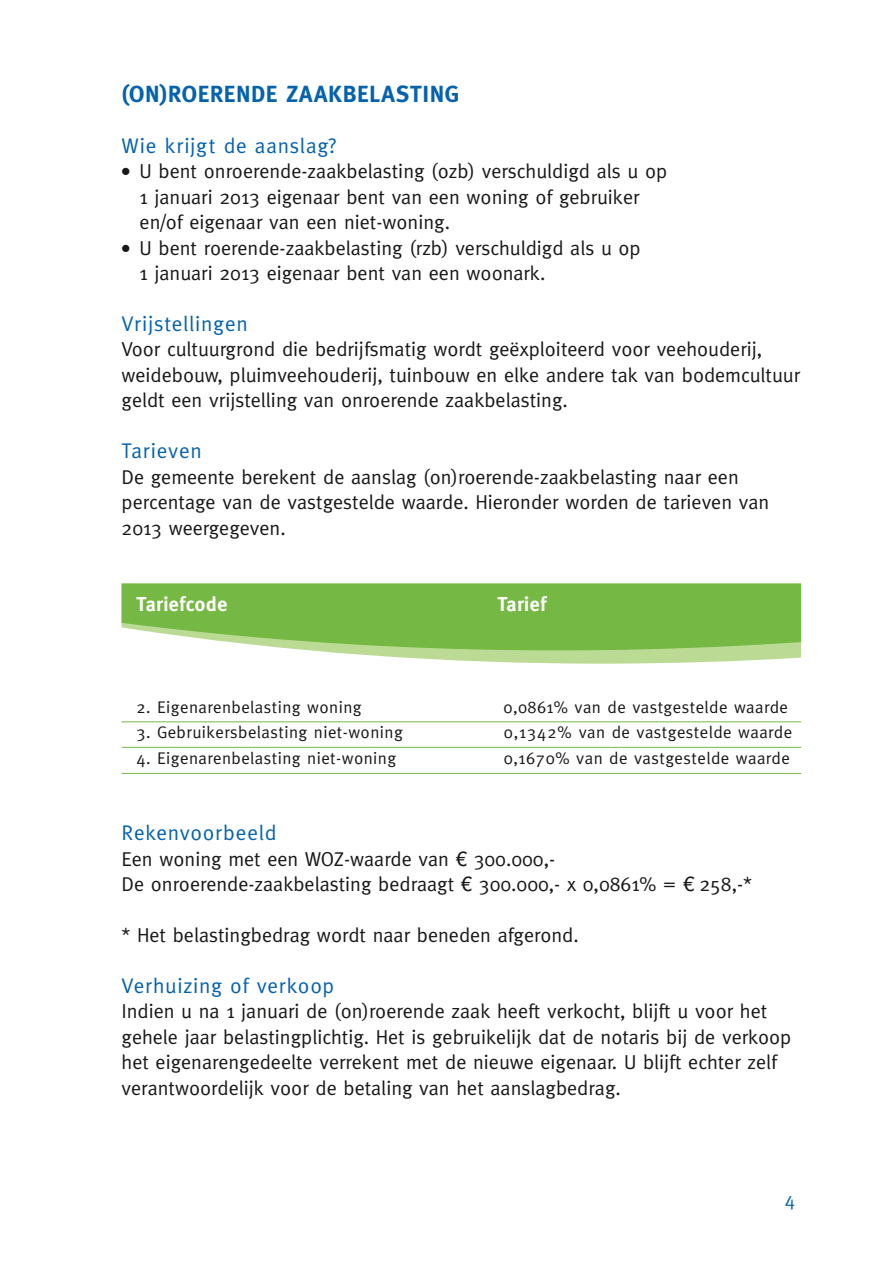
<style>
.page{position:relative;width:893px;height:1263px;background:#fff}
.page>*{position:absolute;margin:0;border:0;box-sizing:border-box;transform-origin:0 0}
.t1{font:700 23.4px "Meta";letter-spacing:.02em;color:#0562ad}
.t2{font:21.15px "Meta";letter-spacing:.035em;color:#0562ad}
.t3{font:20.1px/25.5px "Meta";color:#181917}
.t4{font:700 20.1px "Meta";letter-spacing:.025em;color:#fff}
.t5{font:19.05px "Meta";color:#0562ad}
.t6{font:16.95px "Meta";letter-spacing:.025em;color:#181917}
.s1{font-family:"Times";font-weight:700;font-size:25.5px}
.s2{font-family:"Linotype Euro Font Gto P"}
</style>
<div class="page">
<svg style="left:381px;top:656px;width:420px;height:8px;fill:#bbdb95"></svg>
<svg style="left:122px;top:583px;width:679px;height:73px;background:#86c058"></svg>
<hr style="left:122px;top:722px;width:679px;height:1px;background:#75b843">
<hr style="left:122px;top:747px;width:679px;height:1px;background:#75b843">
<hr style="left:122px;top:773px;width:679px;height:1px;background:#75b843">
<p class="t1" style="left:122px;top:84px;width:339px">(ON)ROERENDE ZAAKBELASTING</p>
<p class="t2" style="left:122px;top:138px;width:216px">Wie krijgt de aanslag?</p>
<p class="t3" style="left:140px;top:160px;width:529px;text-indent:-18px"><span class="s1">•</span> U bent onroerende-zaakbelasting (ozb) verschuldigd als u op<br>1 januari 2013 eigenaar bent van een woning of gebruiker en/of eigenaar van een niet-woning.</p>
<p class="t3" style="left:140px;top:236px;width:503px;text-indent:-18px"><span class="s1">•</span> U bent roerende-zaakbelasting (rzb) verschuldigd als u op<br>1 januari 2013 eigenaar bent van een woonark.</p>
<p class="t2" style="left:122px;top:316px;width:128px">Vrijstellingen</p>
<p class="t3" style="left:122px;top:338px;width:680px">Voor cultuurgrond die bedrijfsmatig wordt geëxploiteerd voor veehouderij, weidebouw, pluimveehouderij, tuinbouw en elke andere tak van bodemcultuur geldt een vrijstelling van onroerende zaakbelasting.</p>
<p class="t2" style="left:122px;top:443px;width:82px">Tarieven</p>
<p class="t3" style="left:122px;top:465px;width:649px">De gemeente berekent de aanslag (on)roerende-zaakbelasting naar een percentage van de vastgestelde waarde. Hieronder worden de tarieven van<br>2013 weergegeven.</p>
<p class="t4" style="left:137px;top:596px;width:93px">Tariefcode</p>
<p class="t4" style="left:497px;top:596px;width:50px">Tarief</p>
<p class="t6" style="left:137px;top:701px;width:227px">2. Eigenarenbelasting woning</p>
<p class="t6" style="left:504px;top:701px;width:286px">0,0861% van de vastgestelde waarde</p>
<p class="t6" style="left:137px;top:726px;width:268px">3. Gebruikersbelasting niet-woning</p>
<p class="t6" style="left:504px;top:726px;width:290px">0,1342% van de vastgestelde waarde</p>
<p class="t6" style="left:137px;top:752px;width:261px">4. Eigenarenbelasting niet-woning</p>
<p class="t6" style="left:504px;top:752px;width:288px">0,1670% van de vastgestelde waarde</p>
<p class="t2" style="left:122px;top:825px;width:156px">Rekenvoorbeeld</p>
<p class="t3" style="left:122px;top:847px;width:632px">Een woning met een WOZ-waarde van <span class="s2">E</span> 300.000,-<br>De onroerende-zaakbelasting bedraagt <span class="s2">E</span> 300.000,- x 0,0861% = <span class="s2">E</span> 258,-*</p>
<p class="t3" style="left:122px;top:924px;width:459px">* Het belastingbedrag wordt naar beneden afgerond.</p>
<p class="t2" style="left:122px;top:978px;width:214px">Verhuizing of verkoop</p>
<p class="t3" style="left:122px;top:1000px;width:671px">Indien u na 1 januari de (on)roerende zaak heeft verkocht, blijft u voor het gehele jaar belastingplichtig. Het is gebruikelijk dat de notaris bij de verkoop het eigenarengedeelte verrekent met de nieuwe eigenaar. U blijft echter zelf verantwoordelijk voor de betaling van het aanslagbedrag.</p>
<p class="t5" style="left:785px;top:1188px;width:12px">4</p>
</div>
